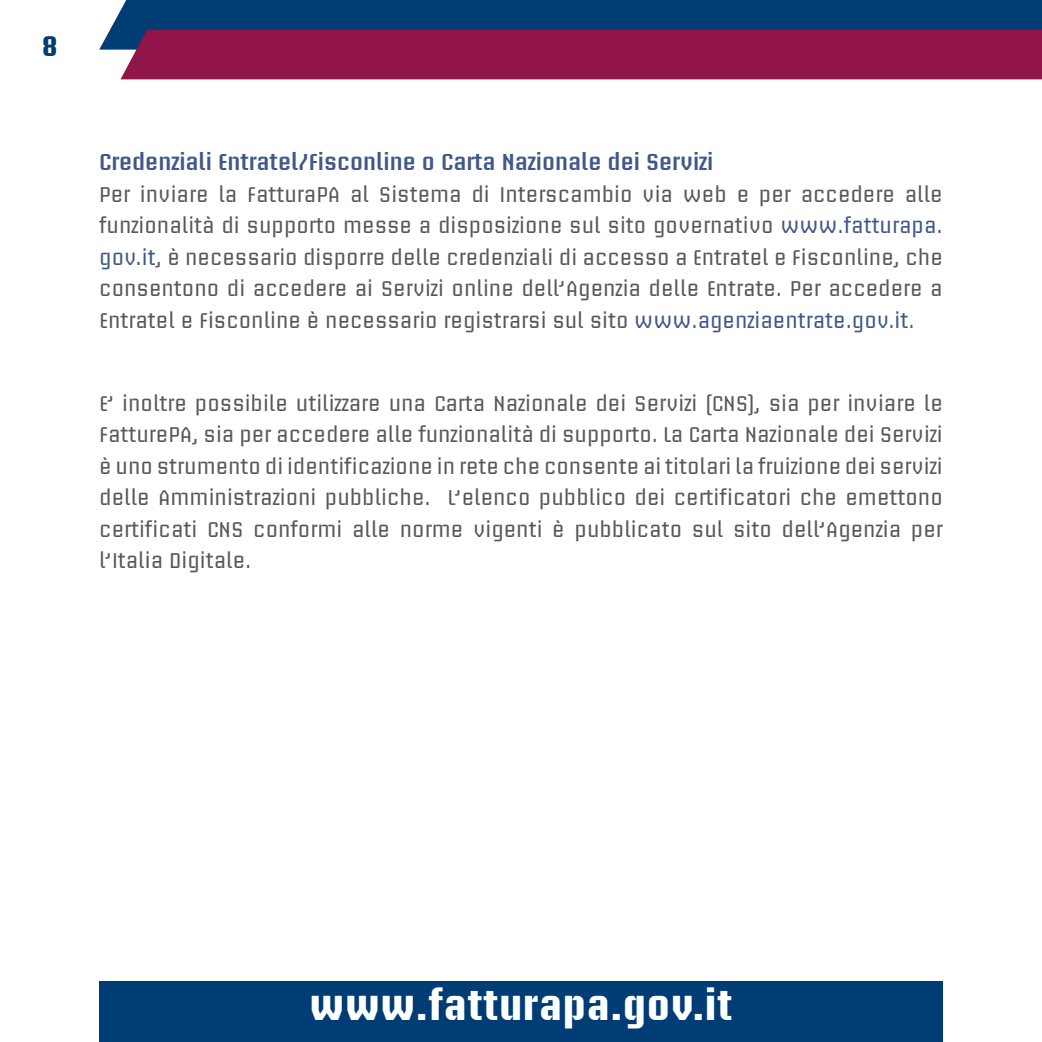
<style>
.page{position:relative;width:1042px;height:1042px;background:#fff}
.page>*{position:absolute;margin:0;border:0;box-sizing:border-box;transform-origin:0 0}
.t1{font:700 41.12px "Briem Akademi Std";letter-spacing:.03em;color:#fff}
.t2{font:700 28px "Briem Akademi Std";color:#003d74}
.t3{font:600 22.75px "Briem Akademi Std";color:#415888}
.t4{font:21px/31.5px "Briem Akademi Std";color:#58585a;text-align:justify}
.s1{color:#425787}
</style>
<div class="page">
<div style="left:99px;top:0;width:943px;height:50px;background:#003d74"></div>
<div style="left:121px;top:30px;width:921px;height:49px;background:#911549"></div>
<div style="left:99px;top:982px;width:844px;height:60px;background:#003d74"></div>
<h2 class="t2" style="left:42px;top:31px;width:17px">8</h2>
<p class="t3" style="left:99px;top:149px;width:616px">Credenziali Entratel/Fisconline o Carta Nazionale dei Servizi</p>
<p class="t4" style="left:99px;top:179px;width:845px">Per inviare la FatturaPA al Sistema di Interscambio via web e per accedere alle funzionalità di supporto messe a disposizione sul sito governativo <span class="s1">www.fatturapa. gov.it</span>, è necessario disporre delle credenziali di accesso a Entratel e Fisconline, che consentono di accedere ai Servizi online dell’Agenzia delle Entrate. Per accedere a Entratel e Fisconline è necessario registrarsi sul sito <span class="s1">www.agenziaentrate.gov.it</span>.</p>
<p class="t4" style="left:99px;top:387px;width:845px">E’ inoltre possibile utilizzare una Carta Nazionale dei Servizi (CNS), sia per inviare le FatturePA, sia per accedere alle funzionalità di supporto. La Carta Nazionale dei Servizi è uno strumento di identificazione in rete che consente ai titolari la fruizione dei servizi delle Amministrazioni pubbliche. L’elenco pubblico dei certificatori che emettono certificati CNS conformi alle norme vigenti è pubblicato sul sito dell’Agenzia per l’Italia Digitale.</p>
<h1 class="t1" style="left:310px;top:983px;width:424px">www.fatturapa.gov.it</h1>
</div>
